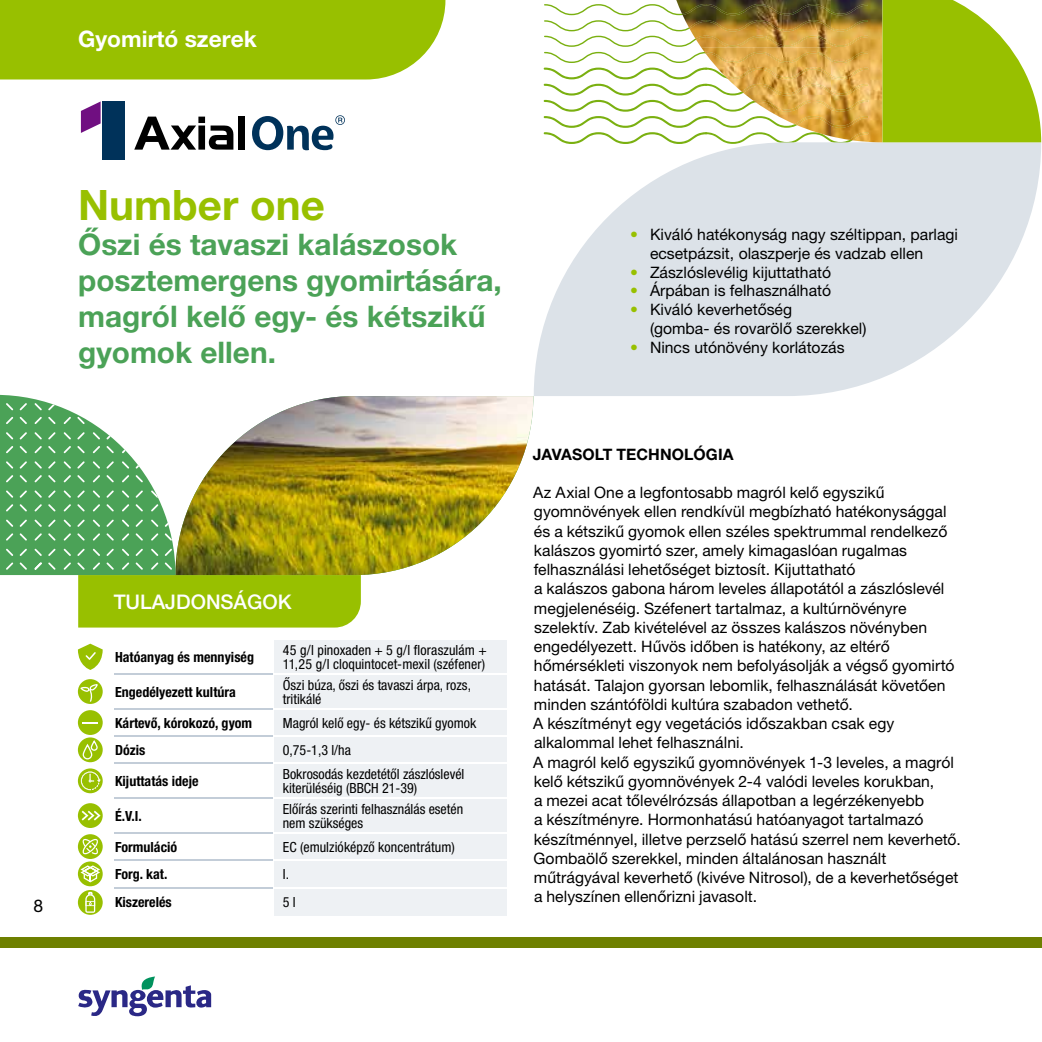
<style>
.page{position:relative;width:1042px;height:1042px;background:#fff}
.page>*{position:absolute;margin:0;border:0;box-sizing:border-box;transform-origin:0 0}
.t1{font:700 42px "Helvetica Neue LT Pro";color:#98c000}
.t2{font:700 29.75px/35.7px "Helvetica Neue LT Pro";color:#4ba257}
.t3{font:700 22.75px "Helvetica Neue LT Pro";color:#fff}
.t4{font:500 20.12px "Helvetica Neue LT Pro";color:#fff}
.t5{font:17.5px "Helvetica Neue LT Pro";color:#000}
.t6{font:15.75px/19.2px "Helvetica Neue LT Pro";color:#000}
.t7{font:700 15.75px "Helvetica Neue LT Pro";letter-spacing:.005em;color:#000}
.t8{font:condensed 14px/14px "Helvetica Neue LT Pro";color:#000}
.t9{font:700 condensed 14px "Helvetica Neue LT Pro";color:#000}
.s1{font-weight:700;color:#98c000}
</style>
<div class="page">
<svg style="left:78px;top:976px;width:133px;height:41px"></svg>
<div style="left:0;top:937px;width:1042px;height:11px;background:#6e8000"></div>
<div style="left:0;top:0;width:445px;height:79px;background:#98c000"></div>
<div style="left:103px;top:101px;width:22px;height:58px;background:#00325a"></div>
<svg style="left:81px;top:101px;width:20px;height:32px"></svg>
<svg style="left:134px;top:117px;width:99px;height:33px"></svg>
<div style="left:238px;top:117px;width:7px;height:33px;background:#000"></div>
<svg style="left:252px;top:115px;width:93px;height:35px"></svg>
<div style="left:274px;top:640px;width:233px;height:276px;background:#eef1f4"></div>
<hr style="left:272px;top:673px;width:236px;height:2px;background:#fff">
<hr style="left:272px;top:708px;width:236px;height:1px;background:#fff">
<hr style="left:272px;top:735px;width:236px;height:2px;background:#fff">
<hr style="left:272px;top:763px;width:236px;height:1px;background:#fff">
<hr style="left:272px;top:797px;width:236px;height:2px;background:#fff">
<hr style="left:272px;top:832px;width:236px;height:1px;background:#fff">
<hr style="left:272px;top:859px;width:236px;height:2px;background:#fff">
<hr style="left:114px;top:673px;width:158px;height:2px;background:#c3cdd8">
<hr style="left:114px;top:708px;width:158px;height:1px;background:#c3cdd8">
<hr style="left:114px;top:735px;width:158px;height:2px;background:#c3cdd8">
<hr style="left:114px;top:763px;width:158px;height:1px;background:#c3cdd8">
<hr style="left:114px;top:797px;width:158px;height:2px;background:#c3cdd8">
<hr style="left:114px;top:832px;width:158px;height:1px;background:#c3cdd8">
<hr style="left:114px;top:859px;width:158px;height:2px;background:#c3cdd8">
<hr style="left:272px;top:887px;width:236px;height:1px;background:#fff">
<hr style="left:114px;top:887px;width:158px;height:1px;background:#c3cdd8">
<svg style="left:78px;top:644px;width:25px;height:26px"></svg>
<div style="left:78px;top:679px;width:25px;height:25px;background:#98c000;border-radius:50%"></div>
<svg style="left:80px;top:684px;width:18px;height:18px"></svg>
<div style="left:78px;top:710px;width:25px;height:25px;background:#98c000;border-radius:50%"></div>
<svg style="left:83px;top:722px;width:15px;height:1px"></svg>
<svg style="left:78px;top:737px;width:25px;height:25px"></svg>
<svg style="left:83px;top:740px;width:15px;height:19px"></svg>
<svg style="left:78px;top:768px;width:25px;height:25px"></svg>
<svg style="left:81px;top:771px;width:20px;height:19px"></svg>
<div style="left:78px;top:803px;width:25px;height:25px;background:#98c000;border-radius:50%"></div>
<svg style="left:82px;top:810px;width:19px;height:10px"></svg>
<svg style="left:78px;top:834px;width:25px;height:25px"></svg>
<div style="left:78px;top:861px;width:25px;height:25px;background:#98c000;border-radius:50%"></div>
<svg style="left:80px;top:865px;width:20px;height:17px"></svg>
<svg style="left:78px;top:890px;width:25px;height:25px"></svg>
<svg style="left:85px;top:892px;width:10px;height:21px"></svg>
<svg style="left:544px;top:4px;width:287px;height:138px"></svg>
<svg style="left:534px;top:142px;width:507px;height:254px;fill:#dce2e8"></svg>
<img style="left:676px;top:0;width:155px;height:48px">
<img style="left:831px;top:0;width:37px;height:142px">
<img style="left:701px;top:53px;width:130px;height:42px">
<img style="left:745px;top:133px;width:75px;height:3px">
<img style="left:706px;top:4px;width:162px;height:27px">
<img style="left:682px;top:4px;width:25px;height:25px">
<img style="left:724px;top:68px;width:96px;height:65px">
<img style="left:820px;top:68px;width:48px;height:72px">
<img style="left:706px;top:36px;width:162px;height:27px">
<img style="left:695px;top:36px;width:12px;height:17px">
<svg style="left:882px;top:0;width:159px;height:142px"></svg>
<img style="left:361px;top:396px;width:172px;height:179px">
<svg style="left:0;top:395px;width:361px;height:232px"></svg>
<h3 class="t3" style="left:78px;top:25px;width:180px">Gyomirtó szerek</h3>
<p class="t5" style="left:34px;top:895px;width:11px">8</p>
<h1 class="t1" style="left:78px;top:179px;width:248px">Number one</h1>
<h2 class="t2" style="left:78px;top:226px;width:425px">Őszi és tavaszi kalászosok posztemergens gyomirtására, magról kelő egy- és kétszikű gyomok ellen.</h2>
<p class="t4" style="left:114px;top:589px;width:179px">TULAJDONSÁGOK</p>
<p class="t9" style="left:115px;top:648px;width:140px">Hatóanyag és mennyiség</p>
<p class="t8" style="left:283px;top:643px;width:205px">45 g/l pinoxaden + 5 g/l floraszulám +<br>11,25 g/l cloquintocet-mexil (széfener)</p>
<p class="t9" style="left:115px;top:683px;width:122px">Engedélyezett kultúra</p>
<p class="t8" style="left:283px;top:677px;width:190px">Őszi búza, őszi és tavaszi árpa, rozs, tritikálé</p>
<p class="t9" style="left:115px;top:714px;width:139px">Kártevő, kórokozó, gyom</p>
<p class="t8" style="left:283px;top:715px;width:195px">Magról kelő egy- és kétszikű gyomok</p>
<p class="t9" style="left:115px;top:741px;width:32px">Dózis</p>
<p class="t8" style="left:283px;top:743px;width:70px">0,75-1,3 l/ha</p>
<p class="t9" style="left:115px;top:772px;width:85px">Kijuttatás ideje</p>
<p class="t8" style="left:283px;top:767px;width:183px">Bokrosodás kezdetétől zászlóslevél kiterüléséig (BBCH 21-39)</p>
<p class="t9" style="left:115px;top:807px;width:28px">É.V.I.</p>
<p class="t8" style="left:283px;top:801px;width:182px">Előírás szerinti felhasználás esetén nem szükséges</p>
<p class="t9" style="left:115px;top:838px;width:64px">Formuláció</p>
<p class="t8" style="left:283px;top:839px;width:173px">EC (emulzióképző koncentrátum)</p>
<p class="t9" style="left:115px;top:865px;width:54px">Forg. kat.</p>
<p class="t8" style="left:283px;top:867px;width:8px">I.</p>
<p class="t9" style="left:115px;top:894px;width:58px">Kiszerelés</p>
<p class="t8" style="left:283px;top:895px;width:14px">5 l</p>
<p class="t6" style="left:650px;top:224px;width:310px;text-indent:-20px"><span class="s1">•</span> Kiváló hatékonyság nagy széltippan, parlagi ecsetpázsit, olaszperje és vadzab ellen</p>
<p class="t6" style="left:630px;top:262px;width:202px"><span class="s1">•</span> Zászlóslevélig kijuttatható</p>
<p class="t6" style="left:630px;top:281px;width:202px"><span class="s1">•</span> Árpában is felhasználható</p>
<p class="t6" style="left:650px;top:300px;width:218px;text-indent:-20px"><span class="s1">•</span> Kiváló keverhetőség<br>(gomba- és rovarölő szerekkel)</p>
<p class="t6" style="left:630px;top:338px;width:216px"><span class="s1">•</span> Nincs utónövény korlátozás</p>
<p class="t7" style="left:533px;top:444px;width:202px">JAVASOLT TECHNOLÓGIA</p>
<p class="t6" style="left:533px;top:482px;width:429px">Az Axial One a legfontosabb magról kelő egyszikű gyomnövények ellen rendkívül megbízható hatékonysággal és a kétszikű gyomok ellen széles spektrummal rendelkező kalászos gyomirtó szer, amely kimagaslóan rugalmas felhasználási lehetőséget biztosít. Kijuttatható<br>a kalászos gabona három leveles állapotától a zászlóslevél megjelenéséig. Széfenert tartalmaz, a kultúrnövényre szelektív. Zab kivételével az összes kalászos növényben engedélyezett. Hűvös időben is hatékony, az eltérő hőmérsékleti viszonyok nem befolyásolják a végső gyomirtó hatását. Talajon gyorsan lebomlik, felhasználását követően minden szántóföldi kultúra szabadon vethető.<br>A készítményt egy vegetációs időszakban csak egy alkalommal lehet felhasználni.<br>A magról kelő egyszikű gyomnövények 1-3 leveles, a magról kelő kétszikű gyomnövények 2-4 valódi leveles korukban,<br>a mezei acat tőlevélrózsás állapotban a legérzékenyebb<br>a készítményre. Hormonhatású hatóanyagot tartalmazó készítménnyel, illetve perzselő hatású szerrel nem keverhető.<br>Gombaölő szerekkel, minden általánosan használt műtrágyával keverhető (kivéve Nitrosol), de a keverhetőséget a helyszínen ellenőrizni javasolt.</p>
</div>
